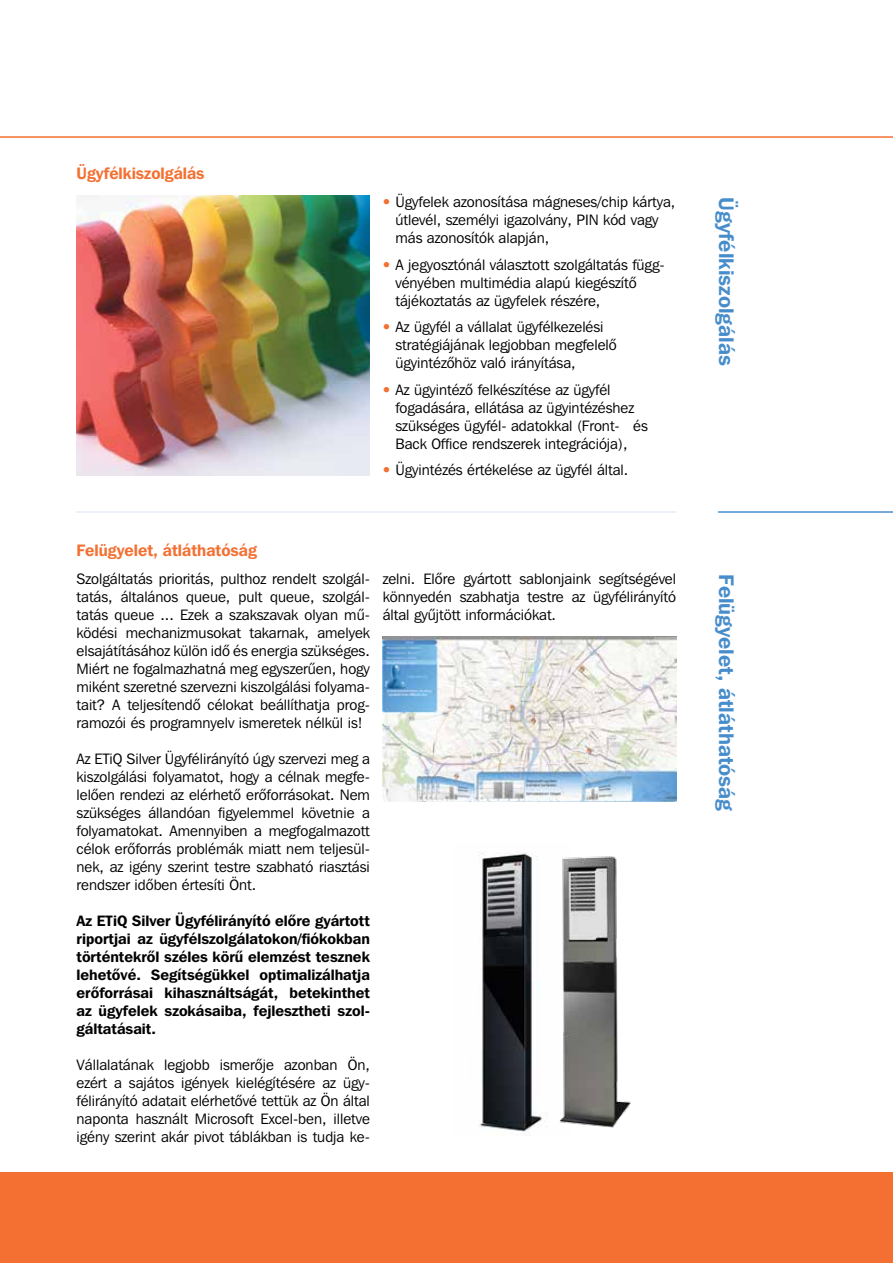
<style>
.page{position:relative;width:893px;height:1263px;background:#fff}
.page>*{position:absolute;margin:0;border:0;box-sizing:border-box;transform-origin:0 0}
.t1{font:21px "Franklin Gothic Demi HU Demi";color:#488dcb}
.t2{font:16.5px "Franklin Gothic Demi HU Demi";color:#f37032}
.t3{font:15px/18px "Franklin Gothic Bk HU Book";color:#000}
.t4{font:15px/18px "Franklin Gothic Demi HU Demi";color:#000;text-align:justify}
.s1{font-family:"Helvetica Neue LT Std";font-weight:300;color:#f37032}
</style>
<div class="page">
<img style="left:478px;top:853px;width:58px;height:283px">
<div style="left:0;top:1173px;width:893px;height:90px;background:#f37032"></div>
<hr style="left:0;top:136px;width:893px;height:2px;background:#f37032">
<img style="left:77px;top:196px;width:293px;height:279px">
<hr style="left:718px;top:511px;width:175px;height:2px;background:#488dcb">
<hr style="left:77px;top:512px;width:599px;height:1px;background:#d6e0f2">
<img style="left:383px;top:636px;width:293px;height:165px">
<img style="left:536px;top:856px;width:95px;height:272px">
<p class="t2" style="left:77px;top:163px;width:130px">Ügyfélkiszolgálás</p>
<p class="t3" style="left:395px;top:193px;width:281px;text-indent:-13px"><span class="s1">•</span> Ügyfelek azonosítása mágneses/chip kártya, útlevél, személyi igazolvány, PIN kód vagy más azonosítók alapján,</p>
<p class="t3" style="left:395px;top:255px;width:269px;text-indent:-13px"><span class="s1">•</span> A jegyosztónál választott szolgáltatás függ&shy;vényében multimédia alapú kiegészítô tájékoztatás az ügyfelek részére,</p>
<p class="t3" style="left:395px;top:318px;width:223px;text-indent:-13px"><span class="s1">•</span> Az ügyfél a vállalat ügyfélkezelési stratégiájának legjobban megfelelô ügyintézôhöz való irányítása,</p>
<p class="t3" style="left:395px;top:380px;width:254px;text-indent:-13px"><span class="s1">•</span> Az ügyintézô felkészítése az ügyfél fogadására, ellátása az ügyintézéshez szükséges ügyfél- adatokkal (Front- és Back Office rendszerek integrációja),</p>
<p class="t3" style="left:383px;top:461px;width:247px"><span class="s1">•</span> Ügyintézés értékelése az ügyfél által.</p>
<p class="t2" style="left:77px;top:540px;width:182px">Felügyelet, átláthatóság</p>
<p class="t3" style="left:77px;top:570px;width:295px;text-align:justify">Szolgáltatás prioritás, pulthoz rendelt szolgál&shy;tatás, általános queue, pult queue, szolgál&shy;tatás queue ... Ezek a szakszavak olyan mû&shy;ködési mechanizmusokat takarnak, amelyek elsajátításához külön idô és energia szükséges.<br>Miért ne fogalmazhatná meg egyszerûen, hogy miként szeretné szervezni kiszolgálási folyama&shy;tait? A teljesítendô célokat beállíthatja prog&shy;ramozói és programnyelv ismeretek nélkül is!</p>
<p class="t3" style="left:77px;top:750px;width:295px;text-align:justify">Az ETiQ Silver Ügyfélirányító úgy szervezi meg a kiszolgálási folyamatot, hogy a célnak megfe&shy;lelôen rendezi az elérhetô erôforrásokat. Nem szükséges állandóan figyelemmel követnie a folyamatokat. Amennyiben a megfogalmazott célok erôforrás problémák miatt nem teljesül&shy;nek, az igény szerint testre szabható riasztási rendszer idôben értesíti Önt.</p>
<p class="t4" style="left:77px;top:911px;width:295px">Az ETiQ Silver Ügyfélirányító elôre gyártott riportjai az ügyfélszolgálatokon/fiókokban történtekrôl széles körû elemzést tesznek lehetôvé. Segítségükkel optimalizálhatja erôforrásai kihasználtságát, betekinthet az ügyfelek szokásaiba, fejlesztheti szol&shy;gáltatásait.</p>
<p class="t3" style="left:77px;top:1056px;width:295px;text-align:justify">Vállalatának legjobb ismerôje azonban Ön, ezért a sajátos igények kielégítésére az ügy&shy;félirányító adatait elérhetôvé tettük az Ön által naponta használt Microsoft Excel-ben, illetve igény szerint akár pivot táblákban is tudja ke-</p>
<p class="t3" style="left:383px;top:570px;width:295px;text-align:justify">zelni. Elôre gyártott sablonjaink segítségével könnyedén szabhatja testre az ügyfélirányító által gyûjtött információkat.</p>
<h1 class="t1" style="left:740px;top:197px;width:170px;rotate:90deg">Ügyfélkiszolgálás</h1>
<h1 class="t1" style="left:740px;top:574px;width:238px;rotate:90deg">Felügyelet, átláthatóság</h1>
</div>
